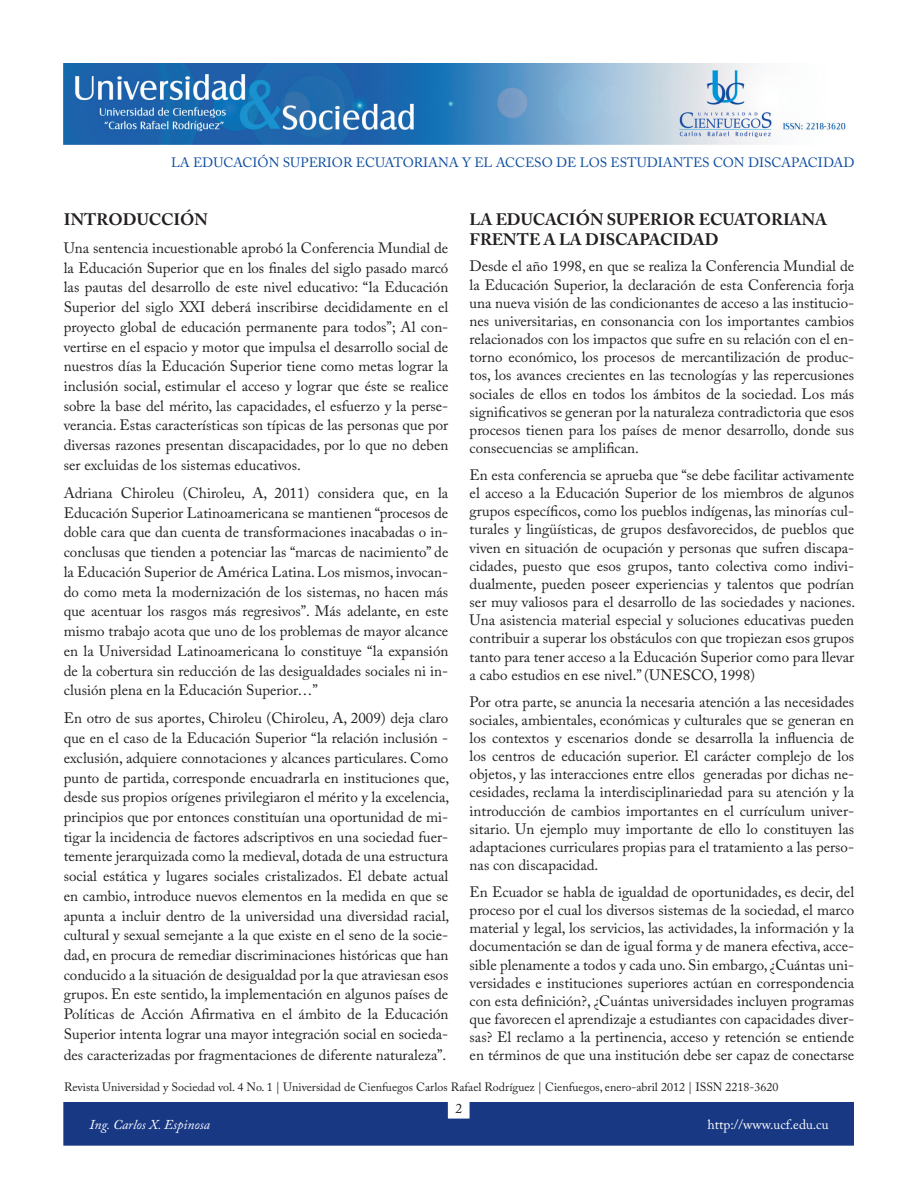
<style>
.page{position:relative;width:918px;height:1188px;background:#fff}
.page>*{position:absolute;margin:0;border:0;box-sizing:border-box;transform-origin:0 0}
.subtítulos{font:700 16.5px/20px "Adobe Caslon Pro";color:#231f20}
.texto{font:15px/18.1px "Adobe Caslon Pro";color:#231f20;text-align:justify}
.texto_azul{font:13.5px "Adobe Caslon Pro";color:#0d4da1}
.http{font:13.5px "Adobe Caslon Pro";color:#fff}
.nombre_de_autor_refe{font:italic 13.5px "Adobe Caslon Pro";color:#fff}
.t1{font:13.5px "Adobe Caslon Pro";color:#231f20}
.t2{font:12px "Adobe Caslon Pro";color:#231f20}
</style>
<div class="page">
<img style="left:64px;top:64px;width:782px;height:80px">
<div style="left:64px;top:1103px;width:790px;height:42px;background:#183884"></div>
<p class="texto_azul" style="left:171px;top:155px;width:685px">LA EDUCACIÓN SUPERIOR ECUATORIANA Y EL ACCESO DE LOS ESTUDIANTES CON DISCAPACIDAD</p>
<p class="subtítulos" style="left:64px;top:209px;width:146px">INTRODUCCIÓN</p>
<p class="texto" style="left:64px;top:238px;width:386px;line-height:19.6px">Una sentencia incuestionable aprobó la Conferencia Mundial de la Educación Superior que en los finales del siglo pasado marcó las pautas del desarrollo de este nivel educativo: “la Educación Superior del siglo XXI deberá inscribirse decididamente en el proyecto global de educación permanente para todos”; Al con&shy;vertirse en el espacio y motor que impulsa el desarrollo social de nuestros días la Educación Superior tiene como metas lograr la inclusión social, estimular el acceso y lograr que éste se realice sobre la base del mérito, las capacidades, el esfuerzo y la perse&shy;verancia. Estas características son típicas de las personas que por diversas razones presentan discapacidades, por lo que no deben ser excluidas de los sistemas educativos.</p>
<p class="texto" style="left:64px;top:483px;width:386px;line-height:19.6px">Adriana Chiroleu (Chiroleu, A, 2011) considera que, en la Educación Superior Latinoamericana se mantienen “procesos de doble cara que dan cuenta de transformaciones inacabadas o in&shy;conclusas que tienden a potenciar las “marcas de nacimiento” de la Educación Superior de América Latina. Los mismos, invocan&shy;do como meta la modernización de los sistemas, no hacen más que acentuar los rasgos más regresivos”. Más adelante, en este mismo trabajo acota que uno de los problemas de mayor alcance en la Universidad Latinoamericana lo constituye “la expansión de la cobertura sin reducción de las desigualdades sociales ni in&shy;clusión plena en la Educación Superior…”</p>
<p class="texto" style="left:64px;top:708px;width:387px;line-height:19.6px">En otro de sus aportes, Chiroleu (Chiroleu, A, 2009) deja claro que en el caso de la Educación Superior “la relación inclusión - exclusión, adquiere connotaciones y alcances particulares. Como punto de partida, corresponde encuadrarla en instituciones que, desde sus propios orígenes privilegiaron el mérito y la excelencia, principios que por entonces constituían una oportunidad de mi&shy;tigar la incidencia de factores adscriptivos en una sociedad fuer&shy;temente jerarquizada como la medieval, dotada de una estructura social estática y lugares sociales cristalizados. El debate actual en cambio, introduce nuevos elementos en la medida en que se apunta a incluir dentro de la universidad una diversidad racial, cultural y sexual semejante a la que existe en el seno de la socie&shy;dad, en procura de remediar discriminaciones históricas que han conducido a la situación de desigualdad por la que atraviesan esos grupos. En este sentido, la implementación en algunos países de Políticas de Acción Afirmativa en el ámbito de la Educación Superior intenta lograr una mayor integración social en socieda-</p>
<p class="texto" style="left:64px;top:1046px;width:384px">des caracterizadas por fragmentaciones de diferente naturaleza”.</p>
<p class="subtítulos" style="left:470px;top:209px;width:359px">LA EDUCACIÓN SUPERIOR ECUATORIANA<br>FRENTE A LA DISCAPACIDAD</p>
<p class="texto" style="left:470px;top:257px;width:386px">Desde el año 1998, en que se realiza la Conferencia Mundial de la Educación Superior, la declaración de esta Conferencia forja una nueva visión de las condicionantes de acceso a las institucio&shy;nes universitarias, en consonancia con los importantes cambios relacionados con los impactos que sufre en su relación con el en&shy;torno económico, los procesos de mercantilización de produc&shy;tos, los avances crecientes en las tecnologías y las repercusiones sociales de ellos en todos los ámbitos de la sociedad. Los más significativos se generan por la naturaleza contradictoria que esos procesos tienen para los países de menor desarrollo, donde sus consecuencias se amplifican.</p>
<p class="texto" style="left:470px;top:466px;width:387px">En esta conferencia se aprueba que “se debe facilitar activamente el acceso a la Educación Superior de los miembros de algunos grupos específicos, como los pueblos indígenas, las minorías cul&shy;turales y lingüísticas, de grupos desfavorecidos, de pueblos que viven en situación de ocupación y personas que sufren discapa&shy;cidades, puesto que esos grupos, tanto colectiva como indivi&shy;dualmente, pueden poseer experiencias y talentos que podrían ser muy valiosos para el desarrollo de las sociedades y naciones.<br>Una asistencia material especial y soluciones educativas pueden contribuir a superar los obstáculos con que tropiezan esos grupos tanto para tener acceso a la Educación Superior como para llevar a cabo estudios en ese nivel.” (UNESCO, 1998)</p>
<p class="texto" style="left:470px;top:692px;width:386px">Por otra parte, se anuncia la necesaria atención a las necesidades sociales, ambientales, económicas y culturales que se generan en los contextos y escenarios donde se desarrolla la influencia de los centros de educación superior. El carácter complejo de los objetos, y las interacciones entre ellos generadas por dichas ne&shy;cesidades, reclama la interdisciplinariedad para su atención y la introducción de cambios importantes en el currículum univer&shy;sitario. Un ejemplo muy importante de ello lo constituyen las adaptaciones curriculares propias para el tratamiento a las perso&shy;nas con discapacidad.</p>
<p class="texto" style="left:470px;top:883px;width:386px">En Ecuador se habla de igualdad de oportunidades, es decir, del proceso por el cual los diversos sistemas de la sociedad, el marco material y legal, los servicios, las actividades, la información y la documentación se dan de igual forma y de manera efectiva, acce&shy;sible plenamente a todos y cada uno. Sin embargo, ¿Cuántas uni&shy;versidades e instituciones superiores actúan en correspondencia con esta definición?, ¿Cuántas universidades incluyen programas que favorecen el aprendizaje a estudiantes con capacidades diver&shy;sas? El reclamo a la pertinencia, acceso y retención se entiende en términos de que una institución debe ser capaz de conectarse</p>
<p class="t2" style="left:64px;top:1079px;width:716px">Revista Universidad y Sociedad vol. 4 No. 1 | Universidad de Cienfuegos Carlos Rafael Rodríguez | Cienfuegos, enero-abril 2012 | ISSN 2218-3620</p>
<p class="t1" style="left:456px;top:1100px;width:8px">2</p>
<p class="nombre_de_autor_refe" style="left:90px;top:1117px;width:122px">Ing. Carlos X. Espinosa</p>
<p class="http" style="left:708px;top:1117px;width:123px">http://www.ucf.edu.cu</p>
</div>
